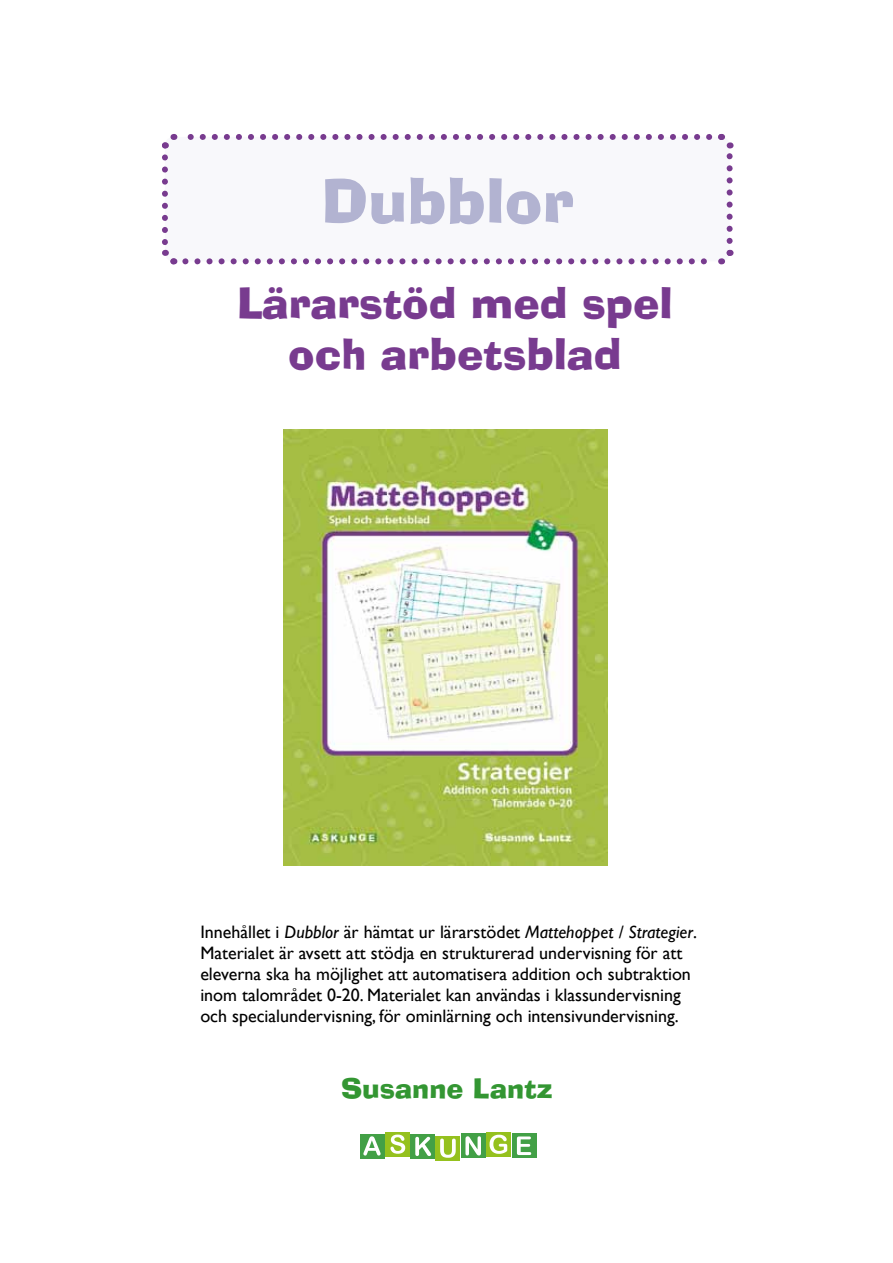
<style>
.page{position:relative;width:893px;height:1263px;background:#fff}
.page>*{position:absolute;margin:0;border:0;box-sizing:border-box;transform-origin:0 0}
.t1{font:60px "Ad Lib BT";color:#b2b3d1}
.t2{font:42px/51px "Ad Lib BT";color:#783b8f;text-align:center}
.t3{font:27px "Ad Lib BT";color:#339632}
.t4{font:18px/21px "Gill Sans";color:#000}
.s1{font-style:italic}
</style>
<div class="page">
<div style="left:165px;top:137px;width:565px;height:124px;background:#f8f8fb;border-radius:9px"></div>
<svg style="left:162px;top:157px;width:16px;height:108px"></svg>
<svg style="left:185px;top:249px;width:549px;height:16px"></svg>
<svg style="left:718px;top:133px;width:16px;height:108px"></svg>
<svg style="left:162px;top:134px;width:547px;height:15px"></svg>
<svg style="left:360px;top:1132px;width:176px;height:28px"></svg>
<div style="left:360px;top:1134px;width:24px;height:24px;background:#42a046"></div>
<svg style="left:363px;top:1136px;width:18px;height:19px"></svg>
<div style="left:461px;top:1134px;width:24px;height:24px;background:#42a046"></div>
<svg style="left:465px;top:1136px;width:16px;height:19px"></svg>
<div style="left:411px;top:1134px;width:24px;height:24px;background:#42a046"></div>
<svg style="left:415px;top:1137px;width:16px;height:19px"></svg>
<div style="left:436px;top:1136px;width:24px;height:24px;background:#95c11e"></div>
<svg style="left:440px;top:1138px;width:16px;height:20px"></svg>
<div style="left:385px;top:1132px;width:24px;height:24px;background:#95c11e"></div>
<div style="left:486px;top:1132px;width:25px;height:24px;background:#95c11e"></div>
<svg style="left:490px;top:1135px;width:17px;height:19px"></svg>
<div style="left:512px;top:1134px;width:24px;height:24px;background:#42a046"></div>
<svg style="left:517px;top:1136px;width:14px;height:19px"></svg>
<svg style="left:390px;top:1134px;width:15px;height:20px"></svg>
<img style="left:283px;top:429px;width:324px;height:437px">
<h1 class="t1" style="left:321px;top:163px;width:254px">Dubblor</h1>
<h2 class="t2" style="left:237px;top:277px;width:437px">Lärarstöd med spel och arbetsblad</h2>
<p class="t4" style="left:200px;top:921px;width:498px">Innehållet i <span class="s1">Dubblor</span> är hämtat ur lärarstödet <span class="s1">Mattehoppet / Strategier</span>.<br>Materialet är avsett att stödja en strukturerad undervisning för att eleverna ska ha möjlighet att automatisera addition och subtraktion inom talområdet 0-20. Materialet kan användas i klassundervisning och specialundervisning, för ominlärning och intensivundervisning.</p>
<h3 class="t3" style="left:341px;top:1071px;width:213px">Susanne Lantz</h3>
</div>
